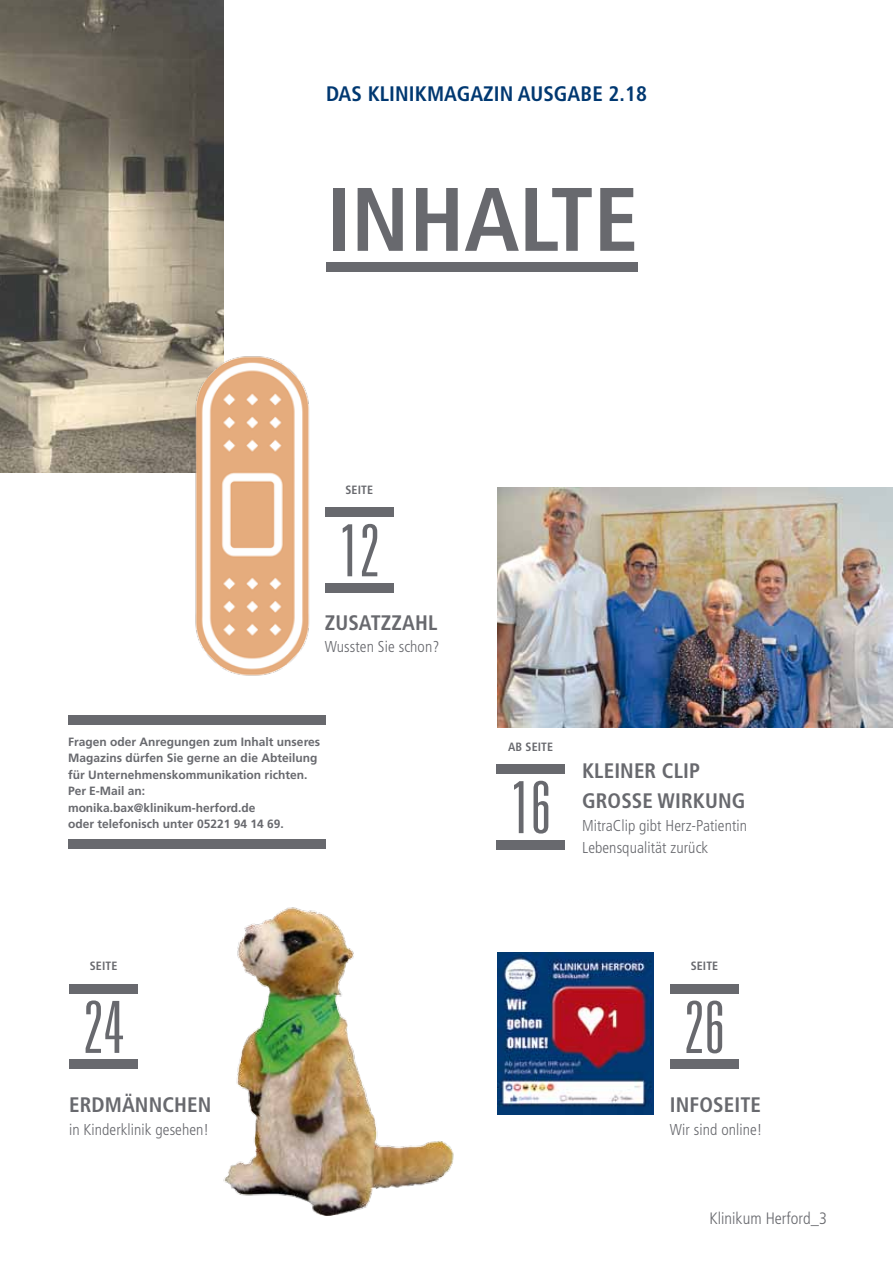
<style>
.page{position:relative;width:893px;height:1263px;background:#fff}
.page>*{position:absolute;margin:0;border:0;box-sizing:border-box;transform-origin:0 0}
.t1{font:700 condensed 90px "Frutiger";color:#68696e}
.t2{font:300 ultra-condensed 72px "Univers";letter-spacing:.01em;color:#68696e}
.t3{font:700 condensed 21px/30px "Frutiger";letter-spacing:.005em;color:#68696e}
.t4{font:700 condensed 21px "Frutiger";letter-spacing:.005em;color:#003871}
.t5{font:300 condensed 16.5px "Frutiger";color:#68696e}
.t6{font:300 condensed 15.75px/22.5px "Frutiger";letter-spacing:.005em;color:#68696e}
.t7{font:700 12px/16.5px "Frutiger";color:#68696e}
.t8{font:700 condensed 12px "Frutiger";letter-spacing:.01em;color:#68696e}
</style>
<div class="page">
<div style="left:68px;top:716px;width:258px;height:9px;background:#68696e"></div>
<div style="left:326px;top:263px;width:312px;height:9px;background:#68696e"></div>
<div style="left:325px;top:507px;width:69px;height:10px;background:#68696e"></div>
<div style="left:325px;top:583px;width:69px;height:9px;background:#68696e"></div>
<div style="left:496px;top:764px;width:69px;height:10px;background:#68696e"></div>
<div style="left:496px;top:840px;width:69px;height:9px;background:#68696e"></div>
<div style="left:670px;top:984px;width:69px;height:9px;background:#68696e"></div>
<div style="left:670px;top:1060px;width:69px;height:9px;background:#68696e"></div>
<div style="left:68px;top:839px;width:258px;height:10px;background:#68696e"></div>
<img style="left:498px;top:488px;width:395px;height:239px">
<div style="left:69px;top:984px;width:69px;height:9px;background:#68696e"></div>
<div style="left:69px;top:1059px;width:69px;height:10px;background:#68696e"></div>
<img style="left:223px;top:907px;width:231px;height:308px">
<img style="left:498px;top:953px;width:155px;height:161px">
<img style="left:0;top:0;width:223px;height:472px">
<img style="left:191px;top:353px;width:119px;height:323px">
<h3 class="t4" style="left:326px;top:81px;width:323px">DAS KLINIKMAGAZIN AUSGABE 2.18</h3>
<h1 class="t1" style="left:326px;top:166px;width:314px">INHALTE</h1>
<p class="t8" style="left:346px;top:482px;width:29px">SEITE</p>
<h2 class="t2" style="left:339px;top:513px;width:42px">12</h2>
<h3 class="t3" style="left:325px;top:607px;width:114px">ZUSATZZAHL</h3>
<h3 class="t6" style="left:325px;top:636px;width:116px">Wussten Sie schon?</h3>
<p class="t7" style="left:68px;top:733px;width:254px">Fragen oder Anregungen zum Inhalt unseres Magazins dürfen Sie gerne an die Abteilung für Unternehmenskommunikation richten.<br>Per E-Mail an: monika.bax@klinikum-herford.de<br>oder telefonisch unter 05221 94 14 69.</p>
<p class="t8" style="left:90px;top:959px;width:29px">SEITE</p>
<h2 class="t2" style="left:83px;top:990px;width:42px">24</h2>
<h3 class="t3" style="left:69px;top:1090px;width:14px">ERDM</h3>
<h3 class="t3" style="left:122px;top:1090px;width:91px">ÄNNCHEN</h3>
<h3 class="t6" style="left:69px;top:1118px;width:142px">in Kinderklinik gesehen!</h3>
<p class="t8" style="left:508px;top:739px;width:47px">AB SEITE</p>
<h2 class="t2" style="left:510px;top:770px;width:42px">16</h2>
<h3 class="t3" style="left:582px;top:756px;width:165px">KLEINER CLIP<br>GROSSE WIRKUNG</h3>
<h3 class="t6" style="left:582px;top:814px;width:166px">MitraClip gibt Herz-Patientin<br>Lebensqualität zurück</h3>
<p class="t8" style="left:691px;top:959px;width:29px">SEITE</p>
<h2 class="t2" style="left:684px;top:990px;width:42px">26</h2>
<h3 class="t3" style="left:670px;top:1090px;width:93px">INFOSEITE</h3>
<h3 class="t6" style="left:670px;top:1118px;width:94px">Wir sind online!</h3>
<h3 class="t5" style="left:709px;top:1209px;width:119px">Klinikum Herford_3</h3>
</div>
